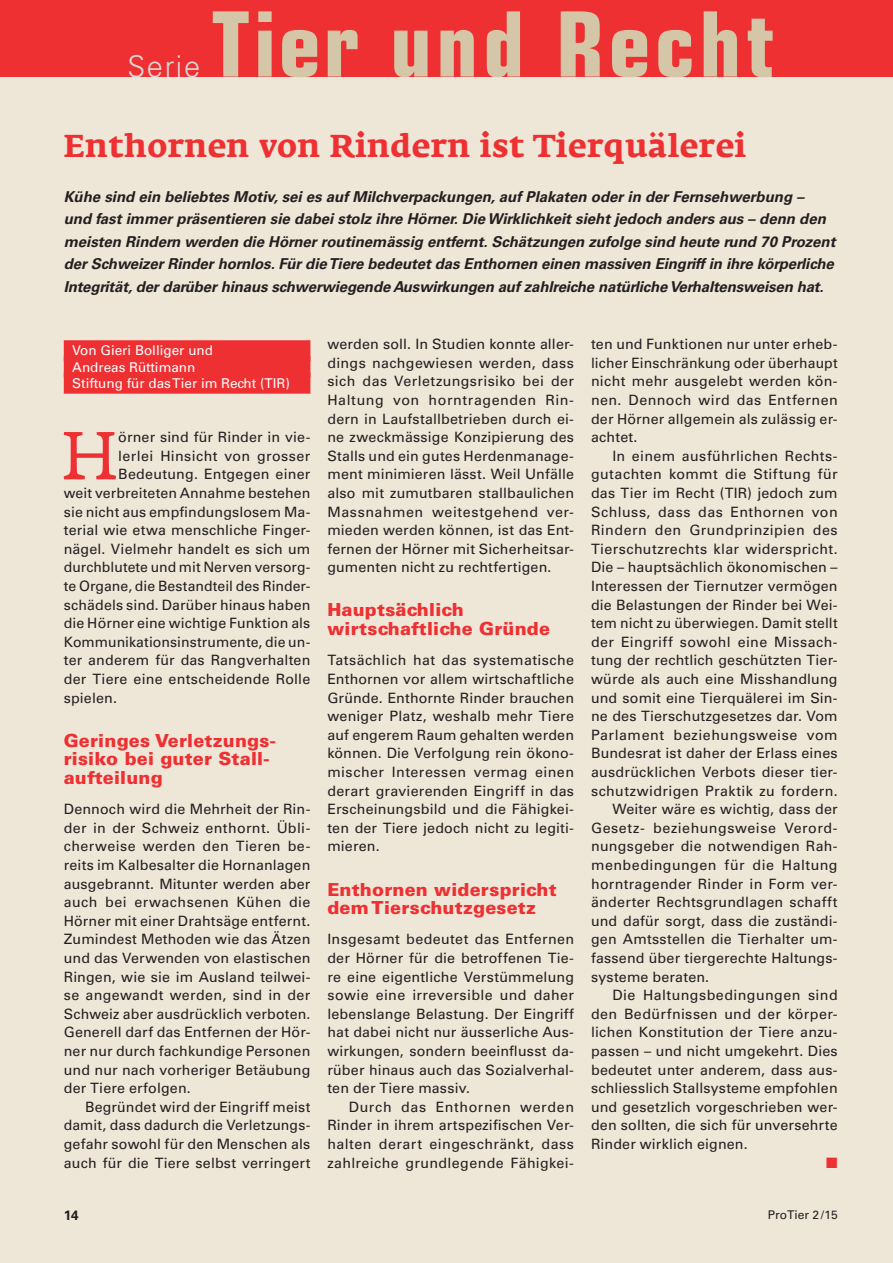
<style>
.page{position:relative;width:893px;height:1263px;background:#eee6d7}
.page>*{position:absolute;margin:0;border:0;box-sizing:border-box;transform-origin:0 0}
.t1{font:700 condensed 90px "Eurostile LT Std";letter-spacing:.05em;color:#d6c6a8}
.t2{font:66.9px "Fedra Serif A";color:#ee3032}
.t3{font:700 31.5px "Fedra Serif A";letter-spacing:.01em;color:#ee3032}
.t4{font:300 30px "Univers LT Std";letter-spacing:.055em;color:#d6d9da}
.t5{font:900 18px/18.6px "Univers LT Std";letter-spacing:.01em;color:#ee3032}
.t6{font:italic 700 15px/22.5px "Univers LT Std";letter-spacing:-.005em;color:#231f20}
.t7{font:15px "Zapf Dingbats ITC";color:#ee3032}
.t8{font:14.25px/18.6px "Univers LT Std";letter-spacing:.015em;color:#231f20;text-align:justify}
.t9{font:14.25px "Univers LT Std";letter-spacing:.035em;color:#231f20}
.t10{font:14.25px "Univers LT Std";letter-spacing:.04em;color:#231f20}
.t11{font:13.5px/16.2px "Univers LT Std";color:#fff}
.t12{font:700 13.5px "Univers LT Std";color:#231f20}
.t13{font:12px "Univers LT Std";color:#231f20}
</style>
<div class="page">
<div style="left:0;top:0;width:893px;height:77px;background:#ee3032"></div>
<div style="left:64px;top:340px;width:246px;height:21px;background:#ee3032"></div>
<div style="left:64px;top:356px;width:246px;height:21px;background:#ee3032"></div>
<div style="left:64px;top:373px;width:246px;height:21px;background:#ee3032"></div>
<h3 class="t4" style="left:127px;top:48px;width:74px">Serie</h3>
<h1 class="t1" style="left:212px;top:-10px;width:564px">Tier und Recht</h1>
<h3 class="t3" style="left:64px;top:128px;width:684px">Enthornen von Rindern ist Tierquälerei</h3>
<p class="t6" style="left:64px;top:186px;width:773px">Kühe sind ein beliebtes Motiv, sei es auf Milchverpackungen, auf Plakaten oder in der Fernsehwerbung –<br>und fast immer präsentieren sie dabei stolz ihre Hörner. Die Wirklichkeit sieht jedoch anders aus – denn den meisten Rindern werden die Hörner routinemässig entfernt. Schätzungen zufolge sind heute rund 70 Prozent der Schweizer Rinder hornlos. Für die Tiere bedeutet das Enthornen einen massiven Eingriff in ihre körperliche Integrität, der darüber hinaus schwerwiegende Auswirkungen auf zahlreiche natürliche Verhaltensweisen hat.</p>
<p class="t11" style="left:72px;top:342px;width:219px">Von Gieri Bolliger und<br>Andreas Rüttimann<br>Stiftung für das Tier im Recht (TIR)</p>
<h2 class="t2" style="left:61px;top:417px;width:58px">H</h2>
<p class="t8" style="left:118px;top:428px;width:194px">örner sind für Rinder in vie-</p>
<p class="t8" style="left:118px;top:446px;width:194px">lerlei Hinsicht von grosser</p>
<p class="t8" style="left:118px;top:465px;width:194px">Bedeutung. Entgegen einer</p>
<p class="t8" style="left:64px;top:484px;width:248px">weit verbreiteten Annahme bestehen</p>
<p class="t8" style="left:64px;top:502px;width:248px">sie nicht aus empfindungslosem Ma-</p>
<p class="t8" style="left:64px;top:521px;width:248px">terial wie etwa menschliche Finger-</p>
<p class="t8" style="left:64px;top:539px;width:248px">nägel. Vielmehr handelt es sich um</p>
<p class="t8" style="left:64px;top:558px;width:248px">durchblutete und mit Nerven versorg-</p>
<p class="t8" style="left:64px;top:577px;width:248px">te Organe, die Bestandteil des Rinder-</p>
<p class="t8" style="left:64px;top:595px;width:248px">schädels sind. Darüber hinaus haben</p>
<p class="t8" style="left:64px;top:614px;width:248px">die Hörner eine wichtige Funktion als</p>
<p class="t8" style="left:64px;top:632px;width:248px">Kommunikationsinstrumente, die un-</p>
<p class="t8" style="left:64px;top:651px;width:248px">ter anderem für das Rangverhalten</p>
<p class="t8" style="left:64px;top:670px;width:248px">der Tiere eine entscheidende Rolle</p>
<p class="t8" style="left:64px;top:688px;width:55px">spielen.</p>
<p class="t5" style="left:64px;top:731px;width:213px">Geringes Verletzungs&shy;risiko bei guter Stall&shy;aufteilung</p>
<p class="t8" style="left:64px;top:800px;width:248px">Dennoch wird die Mehrheit der Rin&shy;der in der Schweiz enthornt. Übli&shy;cherweise werden den Tieren be&shy;reits im Kalbesalter die Hornanlagen ausgebrannt. Mitunter werden aber auch bei erwachsenen Kühen die Hörner mit einer Drahtsäge entfernt.<br>Zumindest Methoden wie das Ätzen und das Verwenden von elastischen Ringen, wie sie im Ausland teilwei&shy;se angewandt werden, sind in der Schweiz aber ausdrücklich verboten.<br>Generell darf das Entfernen der Hör&shy;ner nur durch fachkundige Personen und nur nach vorheriger Betäubung der Tiere erfolgen.</p>
<p class="t8" style="left:64px;top:1097px;width:248px;text-indent:21px">Begründet wird der Eingriff meist damit, dass dadurch die Verletzungs&shy;gefahr sowohl für den Menschen als auch für die Tiere selbst verringert</p>
<p class="t8" style="left:327px;top:335px;width:248px">werden soll. In Studien konnte aller&shy;dings nachgewiesen werden, dass sich das Verletzungsrisiko bei der Haltung von horntragenden Rin&shy;dern in Laufstallbetrieben durch ei&shy;ne zweckmässige Konzipierung des Stalls und ein gutes Herdenmanage&shy;ment minimieren lässt. Weil Unfälle also mit zumutbaren stallbaulichen Massnahmen weitestgehend ver&shy;mieden werden können, ist das Ent&shy;fernen der Hörner mit Sicherheitsar&shy;gumenten nicht zu rechtfertigen.</p>
<p class="t5" style="left:327px;top:600px;width:224px">Hauptsächlich wirtschaftliche Gründe</p>
<p class="t8" style="left:327px;top:651px;width:248px">Tatsächlich hat das systematische Enthornen vor allem wirtschaftliche Gründe. Enthornte Rinder brauchen weniger Platz, weshalb mehr Tiere auf engerem Raum gehalten werden können. Die Verfolgung rein ökono&shy;mischer Interessen vermag einen derart gravierenden Eingriff in das Erscheinungsbild und die Fähigkei&shy;ten der Tiere jedoch nicht zu legiti&shy;mieren.</p>
<p class="t5" style="left:327px;top:879px;width:231px">Enthornen widerspricht dem Tierschutzgesetz</p>
<p class="t8" style="left:327px;top:930px;width:248px">Insgesamt bedeutet das Entfernen der Hörner für die betroffenen Tie&shy;re eine eigentliche Verstümmelung sowie eine irreversible und daher lebenslange Belastung. Der Eingriff hat dabei nicht nur äusserliche Aus&shy;wirkungen, sondern beeinflusst da&shy;rüber hinaus auch das Sozialverhal&shy;ten der Tiere massiv.</p>
<p class="t8" style="left:327px;top:1097px;width:248px;text-indent:21px">Durch das Enthornen werden Rinder in ihrem artspezifischen Ver&shy;halten derart eingeschränkt, dass zahlreiche grundlegende Fähigkei-</p>
<p class="t8" style="left:591px;top:335px;width:248px">ten und Funktionen nur unter erheb&shy;licher Einschränkung oder überhaupt nicht mehr ausgelebt werden kön&shy;nen. Dennoch wird das Entfernen der Hörner allgemein als zulässig er&shy;achtet.</p>
<p class="t8" style="left:612px;top:446px;width:227px">In einem ausführlichen Rechts-</p>
<p class="t8" style="left:591px;top:465px;width:248px">gutachten kommt die Stiftung für</p>
<p class="t8" style="left:591px;top:484px;width:248px">das Tier im Recht (TIR) jedoch zum</p>
<p class="t8" style="left:591px;top:502px;width:248px">Schluss, dass das Enthornen von</p>
<p class="t9" style="left:591px;top:522px;width:248px">Rindern den Grundprinzipien des</p>
<p class="t8" style="left:591px;top:539px;width:248px">Tierschutzrechts klar widerspricht.</p>
<p class="t8" style="left:591px;top:558px;width:248px">Die – hauptsächlich ökonomischen –</p>
<p class="t8" style="left:591px;top:577px;width:248px">Interessen der Tiernutzer vermögen</p>
<p class="t8" style="left:591px;top:595px;width:248px">die Belastungen der Rinder bei Wei-</p>
<p class="t8" style="left:591px;top:614px;width:248px">tem nicht zu überwiegen. Damit stellt</p>
<p class="t8" style="left:591px;top:632px;width:248px">der Eingriff sowohl eine Missach-</p>
<p class="t8" style="left:591px;top:651px;width:248px">tung der rechtlich geschützten Tier-</p>
<p class="t8" style="left:591px;top:670px;width:248px">würde als auch eine Misshandlung</p>
<p class="t8" style="left:591px;top:688px;width:248px">und somit eine Tierquälerei im Sin-</p>
<p class="t8" style="left:591px;top:707px;width:248px">ne des Tierschutzgesetzes dar. Vom</p>
<p class="t10" style="left:591px;top:726px;width:248px">Parlament beziehungsweise vom</p>
<p class="t8" style="left:591px;top:744px;width:248px">Bundesrat ist daher der Erlass eines</p>
<p class="t8" style="left:591px;top:763px;width:248px">ausdrücklichen Verbots dieser tier-</p>
<p class="t8" style="left:591px;top:781px;width:248px">schutzwidrigen Praktik zu fordern.</p>
<p class="t8" style="left:612px;top:800px;width:227px">Weiter wäre es wichtig, dass der</p>
<p class="t9" style="left:591px;top:819px;width:248px">Gesetz- beziehungsweise Verord-</p>
<p class="t8" style="left:591px;top:837px;width:248px">nungsgeber die notwendigen Rah-</p>
<p class="t9" style="left:591px;top:856px;width:248px">menbedingungen für die Haltung</p>
<p class="t8" style="left:591px;top:874px;width:248px">horntragender Rinder in Form ver-</p>
<p class="t8" style="left:591px;top:893px;width:248px">änderter Rechtsgrundlagen schafft</p>
<p class="t8" style="left:591px;top:911px;width:248px">und dafür sorgt, dass die zuständi-</p>
<p class="t8" style="left:591px;top:930px;width:248px">gen Amtsstellen die Tierhalter um-</p>
<p class="t8" style="left:591px;top:949px;width:248px">fassend über tiergerechte Haltungs-</p>
<p class="t8" style="left:591px;top:967px;width:120px">systeme beraten.</p>
<p class="t8" style="left:612px;top:986px;width:227px">Die Haltungsbedingungen sind</p>
<p class="t8" style="left:591px;top:1004px;width:248px">den Bedürfnissen und der körper-</p>
<p class="t8" style="left:591px;top:1023px;width:248px">lichen Konstitution der Tiere anzu-</p>
<p class="t8" style="left:591px;top:1042px;width:248px">passen – und nicht umgekehrt. Dies</p>
<p class="t8" style="left:591px;top:1060px;width:248px">bedeutet unter anderem, dass aus-</p>
<p class="t8" style="left:591px;top:1079px;width:248px">schliesslich Stallsysteme empfohlen</p>
<p class="t8" style="left:591px;top:1097px;width:248px">und gesetzlich vorgeschrieben wer-</p>
<p class="t8" style="left:591px;top:1116px;width:248px">den sollten, die sich für unversehrte</p>
<p class="t8" style="left:591px;top:1135px;width:158px">Rinder wirklich eignen.</p>
<p class="t7" style="left:826px;top:1155px;width:13px">■</p>
<p class="t12" style="left:64px;top:1207px;width:17px">14</p>
<p class="t13" style="left:768px;top:1207px;width:71px">ProTier 2/15</p>
</div>
